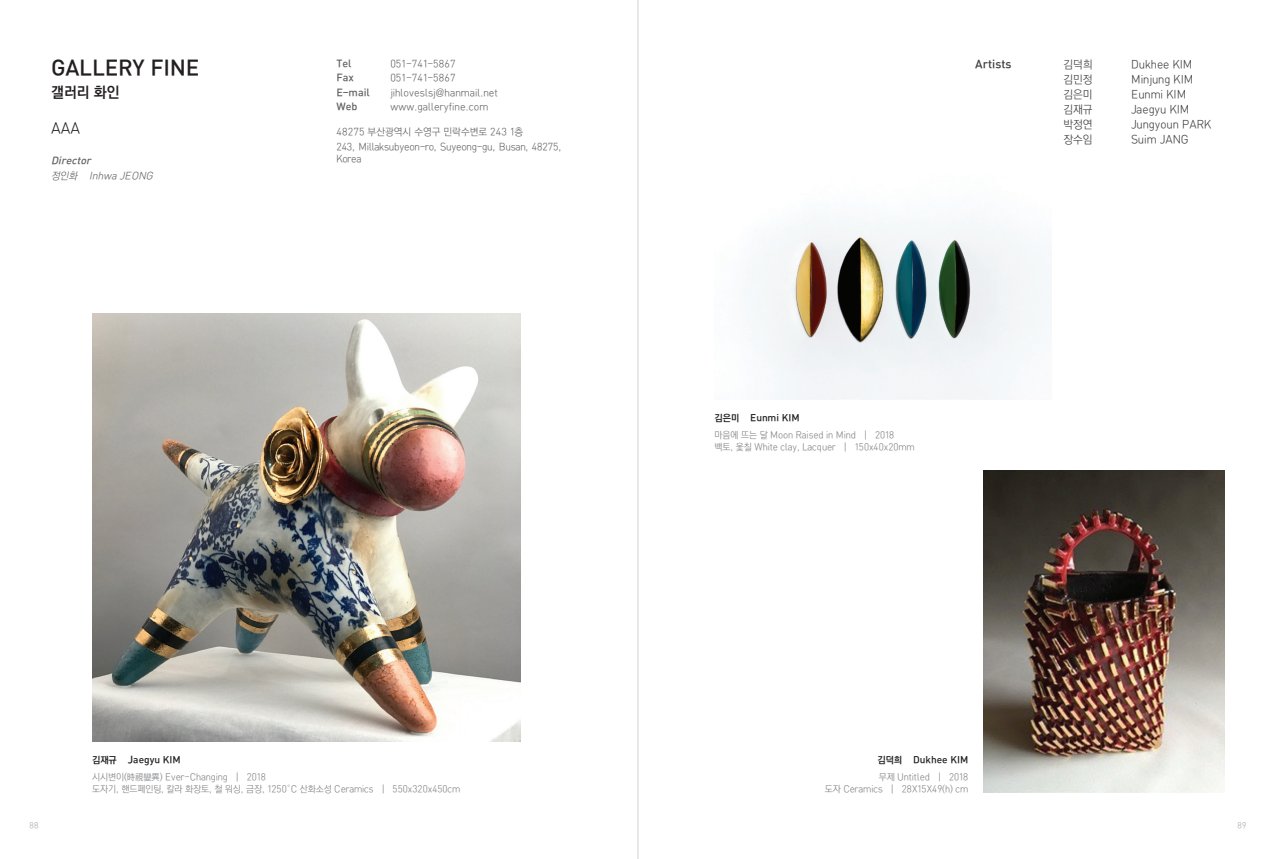
<style>
.page{position:relative;width:1276px;height:859px;background:#fff}
.page>*{position:absolute;margin:0;border:0;box-sizing:border-box;transform-origin:0 0}
.t1{font:21px "Ko Pub Dotum Boldplus DIN";letter-spacing:-.01em;color:#231f20}
.t2{font:15px "Ko Pub Dotum Boldplus DIN";color:#231f20}
.t3{font:15px "Ko Pub Dotum Lightplus DIN";color:#231f20}
.t4{font:11.25px "Ko Pub Dotum Lightplus DIN";color:#3e3e3f}
.t5{font:11.25px "Ko Pub Dotum Boldplus DIN";color:#3e3e3f}
.t6{font:10.05px/14.4px "Ko Pub Dotum Lightplus DIN";color:#636366}
.t7{font:10.05px/14.7px "Ko Pub Dotum Lightplus DIN";letter-spacing:-.025em;color:#636366}
.t8{font:10.05px/14.4px "Ko Pub Dotum Boldplus DIN";color:#636366}
.t9{font:italic 10.05px "Ko Pub Dotum Lightplus DIN";color:#636366}
.t10{font:italic 10.05px "Ko Pub Dotum Boldplus DIN";color:#636366}
.t11{font:9.45px/12px "Ko Pub Dotum Lightplus DIN";letter-spacing:-.01em;color:#808285}
.t12{font:9.45px "Ko Pub Dotum Boldplus DIN";color:#231f20}
.t13{font:8.25px "Ko Pub Dotum Lightplus DIN";color:#a8a9ad}
</style>
<div class="page">
<hr style="left:638px;top:0;width:1px;height:859px;background:#d1d2d4">
<img style="left:92px;top:313px;width:428px;height:428px">
<img style="left:751px;top:220px;width:299px;height:179px">
<img style="left:983px;top:471px;width:242px;height:322px">
<h1 class="t1" style="left:51px;top:54px;width:150px">GALLERY FINE</h1>
<p class="t6" style="left:390px;top:56px;width:67px">051-741-5867<br>051-741-5867</p>
<p class="t6" style="left:390px;top:99px;width:100px">www.galleryfine.com</p>
<p class="t8" style="left:336px;top:56px;width:19px">Tel<br>Fax</p>
<p class="t8" style="left:336px;top:99px;width:23px">Web</p>
<h2 class="t2" style="left:51px;top:82px;width:70px">갤러리 화인</h2>
<p class="t6" style="left:390px;top:85px;width:109px">jihloveslsj@hanmail.net</p>
<p class="t8" style="left:336px;top:85px;width:35px">E-mail</p>
<h2 class="t3" style="left:51px;top:118px;width:31px">AAA</h2>
<p class="t10" style="left:51px;top:154px;width:44px">Director</p>
<p class="t9" style="left:51px;top:169px;width:106px">정인화 Inhwa JEONG</p>
<p class="t7" style="left:336px;top:125px;width:227px">48275 부산광역시 수영구 민락수변로 243 1층<br>243, Millaksubyeon-ro, Suyeong-gu, Busan, 48275,</p>
<p class="t6" style="left:336px;top:151px;width:27px">Korea</p>
<p class="t5" style="left:975px;top:57px;width:38px">Artists</p>
<p class="t4" style="left:1063px;top:57px;width:31px">김덕희</p>
<p class="t4" style="left:1131px;top:57px;width:63px">Dukhee KIM</p>
<p class="t4" style="left:1063px;top:72px;width:31px">김민정</p>
<p class="t4" style="left:1131px;top:72px;width:64px">Minjung KIM</p>
<p class="t4" style="left:1063px;top:87px;width:31px">김은미</p>
<p class="t4" style="left:1131px;top:87px;width:57px">Eunmi KIM</p>
<p class="t4" style="left:1063px;top:102px;width:31px">김재규</p>
<p class="t4" style="left:1131px;top:102px;width:60px">Jaegyu KIM</p>
<p class="t4" style="left:1063px;top:117px;width:31px">박정연</p>
<p class="t4" style="left:1131px;top:117px;width:82px">Jungyoun PARK</p>
<p class="t4" style="left:1063px;top:132px;width:31px">장수임</p>
<p class="t4" style="left:1131px;top:132px;width:59px">Suim JANG</p>
<p class="t12" style="left:714px;top:411px;width:87px">김은미 Eunmi KIM</p>
<p class="t11" style="left:714px;top:429px;width:202px">마음에 뜨는 달 Moon Raised in Mind | 2018 백토, 옻칠 White clay, Lacquer | 150x40x20mm</p>
<p class="t12" style="left:92px;top:754px;width:90px">김재규 Jaegyu KIM</p>
<p class="t12" style="left:877px;top:754px;width:92px">김덕희 Dukhee KIM</p>
<p class="t11" style="left:92px;top:771px;width:370px">시시변이(時視變異) Ever-Changing | 2018<br>도자기, 핸드페인팅, 칼라 화장토, 철 워싱, 금장, 1250°C 산화소성 Ceramics | 550x320x450cm</p>
<p class="t11" style="left:825px;top:771px;width:145px;text-align:right">무제 Untitled | 2018<br>도자 Ceramics | 28X15X49(h) cm</p>
<p class="t13" style="left:30px;top:820px;width:11px">88</p>
<p class="t13" style="left:1237px;top:820px;width:10px">89</p>
</div>
